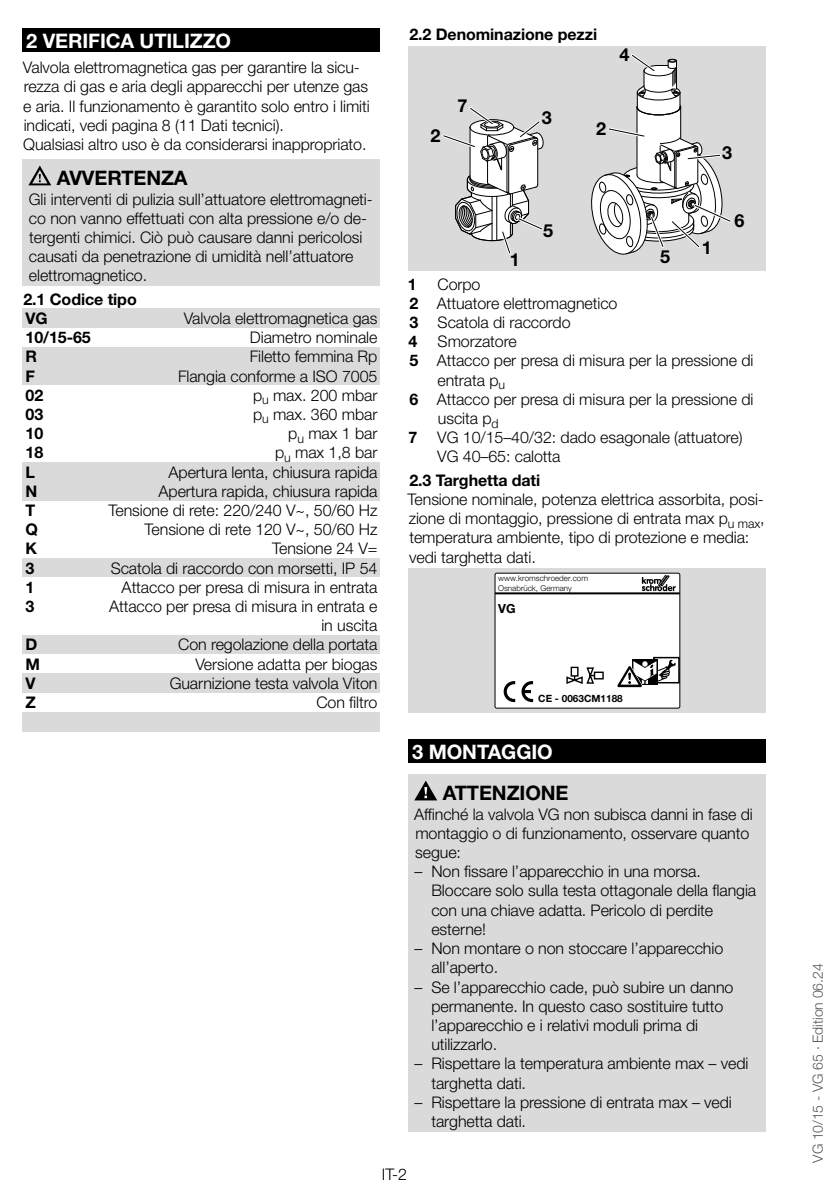
<style>
.page{position:relative;width:840px;height:1191px;background:#fff}
.page>*{position:absolute;margin:0;border:0;box-sizing:border-box;transform-origin:0 0}
.t1{font:700 20px "Helvetica Neue LT Pro";letter-spacing:-.005em;color:#fff}
.t2{font:700 20px "Helvetica Neue LT Pro";letter-spacing:-.005em;color:#000}
.t3{font:700 18px "Helvetica Neue LT Pro";color:#000}
.t4{font:300 16px/19.2px "Helvetica Neue LT Pro";letter-spacing:-.005em;color:#000}
.t5{font:700 16px/19.2px "Helvetica Neue LT Pro";letter-spacing:-.005em;color:#000}
.t6{font:300 14px "Helvetica Neue LT Pro";letter-spacing:-.005em;color:#575756}
.t7{font:700 12.6px "Helvetica Neue LT Pro";color:#000}
.t8{font:700 10px "Helvetica Neue LT Pro";color:#000}
.t9{font:300 8px/9.6px "Helvetica Neue LT Pro";color:#000}
.s1{font-weight:700}
</style>
<div class="page">
<div style="left:23px;top:28px;width:357px;height:24px;background:#000"></div>
<div style="left:23px;top:160px;width:357px;height:31px;background:#dadada"></div>
<div style="left:23px;top:187px;width:357px;height:99px;background:#dadada"></div>
<div style="left:23px;top:308px;width:357px;height:20px;background:#dadada"></div>
<div style="left:23px;top:347px;width:357px;height:20px;background:#dadada"></div>
<div style="left:23px;top:366px;width:357px;height:20px;background:#dadada"></div>
<div style="left:23px;top:385px;width:357px;height:20px;background:#fff"></div>
<div style="left:23px;top:462px;width:357px;height:20px;background:#dadada"></div>
<div style="left:23px;top:481px;width:357px;height:20px;background:#dadada"></div>
<div style="left:23px;top:500px;width:357px;height:20px;background:#fff"></div>
<div style="left:23px;top:558px;width:357px;height:20px;background:#dadada"></div>
<div style="left:23px;top:577px;width:357px;height:20px;background:#fff"></div>
<div style="left:23px;top:635px;width:357px;height:20px;background:#dadada"></div>
<div style="left:23px;top:654px;width:357px;height:20px;background:#fff"></div>
<div style="left:23px;top:673px;width:357px;height:20px;background:#dadada"></div>
<div style="left:23px;top:692px;width:357px;height:20px;background:#fff"></div>
<div style="left:23px;top:712px;width:357px;height:20px;background:#dadada"></div>
<svg style="left:28px;top:165px;width:23px;height:20px"></svg>
<div style="left:408px;top:739px;width:357px;height:24px;background:#000"></div>
<div style="left:408px;top:775px;width:357px;height:31px;background:#dadada"></div>
<div style="left:408px;top:802px;width:357px;height:60px;background:#dadada"></div>
<div style="left:408px;top:860px;width:357px;height:79px;background:#dadada"></div>
<div style="left:408px;top:937px;width:357px;height:41px;background:#dadada"></div>
<div style="left:408px;top:975px;width:357px;height:79px;background:#dadada"></div>
<div style="left:408px;top:1052px;width:357px;height:41px;background:#dadada"></div>
<div style="left:408px;top:1090px;width:357px;height:41px;background:#dadada"></div>
<div style="left:408px;top:46px;width:357px;height:224px;background:#dadada"></div>
<svg style="left:591px;top:54px;width:141px;height:201px"></svg>
<svg style="left:442px;top:107px;width:102px;height:148px"></svg>
<div style="left:408px;top:568px;width:357px;height:144px;background:#dadada"></div>
<div style="left:494px;top:573px;width:185px;height:135px;background:#fff;border-radius:2px"></div>
<div style="left:494px;top:572px;width:186px;height:136px;border:1px solid #000;border-radius:2px"></div>
<svg style="left:641px;top:575px;width:35px;height:17px"></svg>
<div style="left:652px;top:657px;width:27px;height:26px;border:2px solid #000"></div>
<svg style="left:617px;top:659px;width:59px;height:28px"></svg>
<hr style="left:494px;top:592px;width:185px;height:2px;background:#000">
<div style="left:593px;top:671px;width:10px;height:8px;border:1px solid #000"></div>
<svg style="left:566px;top:666px;width:28px;height:18px"></svg>
<svg style="left:503px;top:681px;width:12px;height:21px"></svg>
<svg style="left:521px;top:681px;width:12px;height:21px"></svg>
<svg style="left:414px;top:780px;width:23px;height:20px"></svg>
<p class="t1" style="left:26px;top:28px;width:206px">2 VERIFICA UTILIZZO</p>
<p class="t4" style="left:23px;top:58px;width:348px">Valvola elettromagnetica gas per garantire la sicu&shy;rezza di gas e aria degli apparecchi per utenze gas e aria. Il funzionamento è garantito solo entro i limiti indicati, vedi pagina 8 (11 Dati tecnici).<br>Qualsiasi altro uso è da considerarsi inappropriato.</p>
<p class="t2" style="left:57px;top:166px;width:132px">AVVERTEN ZA</p>
<p class="t4" style="left:29px;top:189px;width:345px">Gli interventi di pulizia sull’attuatore elettromagneti&shy;co non vanno effettuati con alta pressione e/o de&shy;tergenti chimici. Ciò può causare danni pericolosi causati da penetrazione di umidità nell’attuatore elettromagnetico.</p>
<p class="t5" style="left:23px;top:289px;width:115px">2.1 Codice tipo<br>VG</p>
<p class="t4" style="left:184px;top:308px;width:195px">Valvola elettromagnetica gas</p>
<p class="t5" style="left:26px;top:327px;width:67px">10/15-65</p>
<p class="t4" style="left:250px;top:327px;width:129px">Diametro nominale</p>
<p class="t5" style="left:26px;top:347px;width:13px">R</p>
<p class="t4" style="left:249px;top:347px;width:129px">Filetto femmina Rp</p>
<p class="t5" style="left:26px;top:366px;width:11px">F</p>
<p class="t4" style="left:178px;top:366px;width:201px">Flangia conforme a ISO 7005</p>
<p class="t5" style="left:26px;top:385px;width:19px">02</p>
<p class="t4" style="left:253px;top:385px;width:126px">p<sub>u</sub> max. 200 mbar</p>
<p class="t5" style="left:26px;top:404px;width:19px">03</p>
<p class="t4" style="left:253px;top:404px;width:126px">p<sub>u</sub> max. 360 mbar</p>
<p class="t5" style="left:26px;top:423px;width:19px">10</p>
<p class="t4" style="left:288px;top:423px;width:91px">p<sub>u</sub> max 1 bar</p>
<p class="t5" style="left:26px;top:443px;width:19px">18</p>
<p class="t4" style="left:275px;top:443px;width:104px">p<sub>u</sub> max 1,8 bar</p>
<p class="t5" style="left:26px;top:462px;width:11px">L</p>
<p class="t4" style="left:168px;top:462px;width:210px">Apertura lenta, chiusura rapida</p>
<p class="t5" style="left:26px;top:481px;width:11px">N</p>
<p class="t4" style="left:158px;top:481px;width:220px">Apertura rapida, chiusura rapida</p>
<p class="t5" style="left:26px;top:500px;width:11px">T</p>
<p class="t4" style="left:108px;top:500px;width:270px">Tensione di rete: 220/240 V~, 50/60 Hz</p>
<p class="t5" style="left:26px;top:519px;width:14px">Q</p>
<p class="t4" style="left:144px;top:519px;width:234px">Tensione di rete 120 V~, 50/60 Hz</p>
<p class="t5" style="left:26px;top:539px;width:13px">K</p>
<p class="t4" style="left:272px;top:539px;width:107px">Tensione 24 V=</p>
<p class="t5" style="left:26px;top:558px;width:10px">3</p>
<p class="t4" style="left:111px;top:558px;width:268px">Scatola di raccordo con morsetti, IP 54</p>
<p class="t5" style="left:26px;top:577px;width:10px">1</p>
<p class="t4" style="left:122px;top:577px;width:257px">Attacco per presa di misura in entrata</p>
<p class="t5" style="left:26px;top:596px;width:10px">3</p>
<p class="t4" style="left:109px;top:596px;width:270px;text-align:right">Attacco per presa di misura in entrata e in uscita</p>
<p class="t5" style="left:26px;top:635px;width:12px">D</p>
<p class="t4" style="left:178px;top:635px;width:201px">Con regolazione della portata</p>
<p class="t5" style="left:26px;top:654px;width:16px">M</p>
<p class="t4" style="left:195px;top:654px;width:183px">Versione adatta per biogas</p>
<p class="t5" style="left:26px;top:673px;width:12px">V</p>
<p class="t4" style="left:169px;top:673px;width:209px">Guarnizione testa valvola Viton</p>
<p class="t5" style="left:26px;top:692px;width:12px">Z</p>
<p class="t4" style="left:316px;top:692px;width:63px">Con filtro</p>
<p class="t5" style="left:409px;top:24px;width:189px">2.2 Denominazione pezzi</p>
<p class="t3" style="left:619px;top:44px;width:12px">4</p>
<p class="t3" style="left:430px;top:124px;width:12px">2</p>
<p class="t3" style="left:457px;top:94px;width:12px">7</p>
<p class="t3" style="left:541px;top:106px;width:12px">3</p>
<p class="t3" style="left:595px;top:117px;width:12px">2</p>
<p class="t3" style="left:509px;top:249px;width:12px">1</p>
<p class="t3" style="left:543px;top:219px;width:12px">5</p>
<p class="t3" style="left:659px;top:246px;width:12px">5</p>
<p class="t3" style="left:721px;top:142px;width:12px">3</p>
<p class="t3" style="left:701px;top:237px;width:12px">1</p>
<p class="t3" style="left:734px;top:209px;width:12px">6</p>
<p class="t4" style="left:408px;top:274px;width:210px;text-indent:29px">Corpo<br><span class="s1">2</span> Attuatore elettromagnetico<br><span class="s1">3</span> Scatola di raccordo<br><span class="s1">4</span></p>
<p class="t5" style="left:407px;top:274px;width:10px">1</p>
<p class="t4" style="left:437px;top:331px;width:81px">Smorzatore</p>
<p class="t4" style="left:409px;top:351px;width:345px"><span class="s1">5</span> Attacco per presa di misura per la pressione di</p>
<p class="t4" style="left:437px;top:370px;width:69px">entrata p<sub>u</sub></p>
<p class="t4" style="left:409px;top:389px;width:345px"><span class="s1">6</span> Attacco per presa di misura per la pressione di</p>
<p class="t4" style="left:437px;top:408px;width:62px">uscita p<sub>d</sub></p>
<p class="t4" style="left:408px;top:427px;width:335px"><span class="s1">7</span> VG 10/15–40/32: dado esagonale (attuatore)</p>
<p class="t4" style="left:437px;top:447px;width:125px">VG 40–65: calotta</p>
<p class="t5" style="left:409px;top:470px;width:132px">2.3 Targhetta dati</p>
<p class="t4" style="left:407px;top:489px;width:358px">Tensione nominale, potenza elettrica assorbita, posi&shy;zione di montaggio, pressione di entrata max p<sub>u</sub> <sub>max</sub>, temperatura ambiente, tipo di protezione e media: vedi targhetta dati.</p>
<p class="t9" style="left:498px;top:573px;width:91px">www.kromschroeder.com<br>Osnabrück, Germany</p>
<p class="t7" style="left:498px;top:601px;width:19px">VG</p>
<p class="t8" style="left:538px;top:692px;width:86px">CE - 0063CM1188</p>
<p class="t1" style="left:412px;top:739px;width:142px">3 MONTAGGIO</p>
<p class="t2" style="left:442px;top:781px;width:112px">ATTENZIONE</p>
<p class="t4" style="left:414px;top:804px;width:340px">Affinché la valvola VG non subisca danni in fase di montaggio o di funzionamento, osservare quanto segue:</p>
<p class="t4" style="left:431px;top:861px;width:326px;text-indent:-17px">– Non fissare l’apparecchio in una morsa.<br>Bloccare solo sulla testa ottagonale della flangia con una chiave adatta. Pericolo di perdite esterne!</p>
<p class="t4" style="left:431px;top:938px;width:293px;text-indent:-17px">– Non montare o non stoccare l’apparecchio all’aperto.</p>
<p class="t4" style="left:431px;top:977px;width:303px;text-indent:-17px">– Se l’apparecchio cade, può subire un danno permanente. In questo caso sostituire tutto l’apparecchio e i relativi moduli prima di utilizzarlo.</p>
<p class="t4" style="left:431px;top:1053px;width:318px;text-indent:-17px">– Rispettare la temperatura ambiente max – vedi targhetta dati.</p>
<p class="t4" style="left:431px;top:1092px;width:302px;text-indent:-17px">– Rispettare la pressione di entrata max – vedi targhetta dati.</p>
<p class="t4" style="left:382px;top:1164px;width:26px">IT-2</p>
<p class="t6" style="left:809px;top:1162px;width:200px;rotate:-90deg">VG 10/15 - VG 65 · Edition 06.24</p>
</div>
